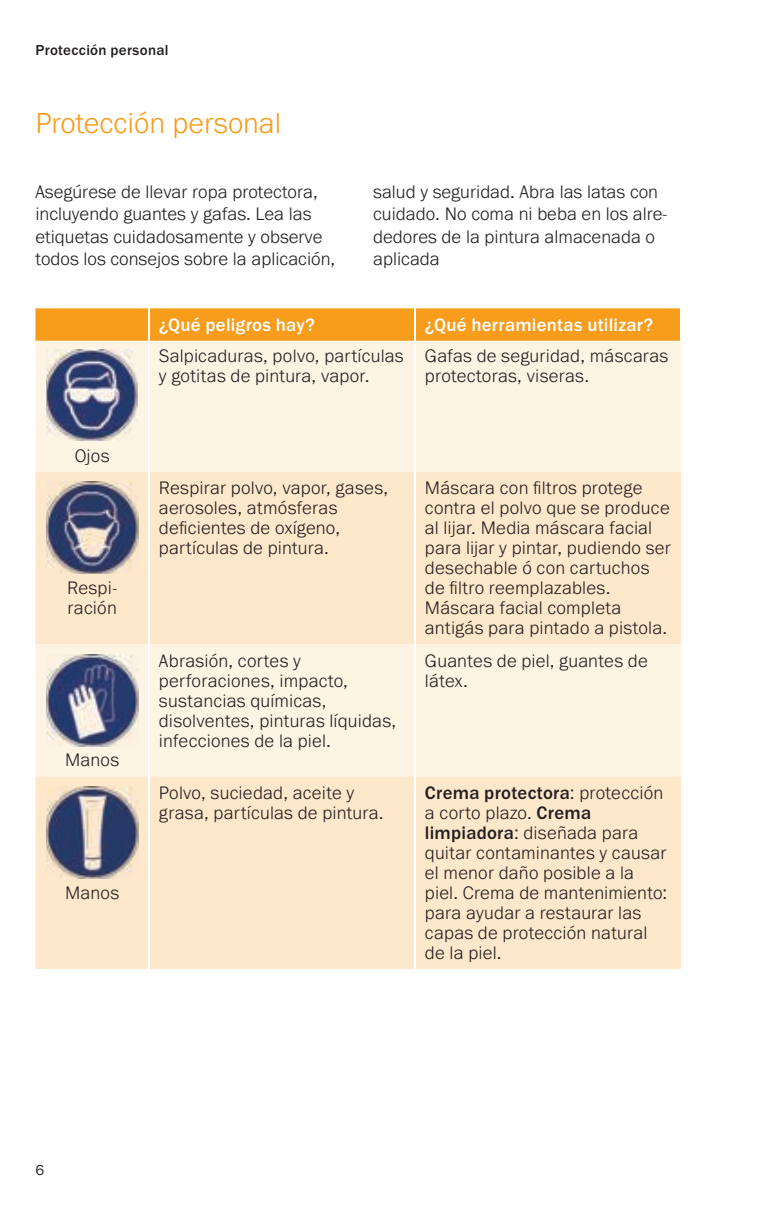
<style>
.page{position:relative;width:759px;height:1205px;background:#fff}
.page>*{position:absolute;margin:0;border:0;box-sizing:border-box;transform-origin:0 0}
.t1{font:300 30px "Franklin Gothic URW";color:#f89c1c}
.t2{font:300 18.75px/20px "Franklin Gothic URW";letter-spacing:.01em;color:#231f20}
.t3{font:500 18.75px "Franklin Gothic URW";letter-spacing:.015em;color:#fff}
.t4{font:500 15px "Franklin Gothic URW";letter-spacing:.02em;color:#231f20}
.t5{font:15px "Franklin Gothic URW Boo";color:#231f20}
.s1{font-weight:500}
</style>
<div class="page">
<div style="left:35px;top:308px;width:645px;height:33px;background:#f89c1c"></div>
<div style="left:35px;top:341px;width:645px;height:131px;background:#fef4e4"></div>
<svg style="left:35px;top:472px;width:645px;height:497px;background:#fdebd1"></svg>
<hr style="left:148px;top:308px;width:1px;height:33px;background:#fff">
<hr style="left:414px;top:308px;width:1px;height:33px;background:#fff">
<hr style="left:148px;top:341px;width:1px;height:131px;background:#fff">
<hr style="left:414px;top:341px;width:1px;height:131px;background:#fff">
<hr style="left:148px;top:472px;width:1px;height:172px;background:#fff">
<hr style="left:414px;top:472px;width:1px;height:172px;background:#fff">
<hr style="left:148px;top:644px;width:1px;height:132px;background:#fff">
<hr style="left:414px;top:644px;width:1px;height:132px;background:#fff">
<hr style="left:148px;top:776px;width:1px;height:193px;background:#fff">
<hr style="left:414px;top:776px;width:1px;height:193px;background:#fff">
<img style="left:46px;top:350px;width:91px;height:90px">
<img style="left:46px;top:482px;width:92px;height:92px">
<img style="left:46px;top:654px;width:92px;height:92px">
<img style="left:46px;top:786px;width:92px;height:92px">
<p class="t4" style="left:35px;top:40px;width:134px">Protección personal</p>
<h1 class="t1" style="left:35px;top:105px;width:247px">Protección personal</h1>
<p class="t2" style="left:35px;top:180px;width:301px;line-height:22.5px">Asegúrese de llevar ropa protectora, incluyendo guantes y gafas. Lea las etiquetas cuidadosamente y observe todos los consejos sobre la aplicación,</p>
<p class="t2" style="left:373px;top:180px;width:295px;line-height:22.5px">salud y seguridad. Abra las latas con cuidado. No coma ni beba en los alre&shy;dedores de la pintura almacenada o aplicada</p>
<p class="t3" style="left:159px;top:313px;width:157px">¿Qué peligros hay?</p>
<p class="t3" style="left:425px;top:313px;width:230px">¿Qué herramientas utilizar?</p>
<p class="t2" style="left:75px;top:445px;width:36px">Ojos</p>
<p class="t2" style="left:67px;top:577px;width:51px">Respi&shy;ración</p>
<p class="t2" style="left:65px;top:750px;width:56px">Manos</p>
<p class="t2" style="left:65px;top:882px;width:56px">Manos</p>
<p class="t2" style="left:159px;top:345px;width:246px">Salpicaduras, polvo, partículas y gotitas de pintura, vapor.</p>
<p class="t2" style="left:425px;top:345px;width:245px">Gafas de seguridad, máscaras protectoras, viseras.</p>
<p class="t2" style="left:159px;top:478px;width:231px">Respirar polvo, vapor, gases, aerosoles, atmósferas deficientes de oxígeno, partículas de pintura.</p>
<p class="t2" style="left:425px;top:478px;width:247px">Máscara con filtros protege contra el polvo que se produce al lijar. Media máscara facial para lijar y pintar, pudiendo ser desechable ó con cartuchos de filtro reemplazables.<br>Máscara facial completa antigás para pintado a pistola.</p>
<p class="t2" style="left:159px;top:650px;width:239px">Abrasión, cortes y perforaciones, impacto, sustancias químicas, disolventes, pinturas líquidas, infecciones de la piel.</p>
<p class="t2" style="left:425px;top:650px;width:224px">Guantes de piel, guantes de látex.</p>
<p class="t2" style="left:159px;top:782px;width:226px">Polvo, suciedad, aceite y grasa, partículas de pintura.</p>
<p class="t2" style="left:425px;top:782px;width:244px"><span class="s1">Crema protectora</span>: protección a corto plazo. <span class="s1">Crema limpiadora</span>: diseñada para quitar contaminantes y causar el menor daño posible a la piel. Crema de mantenimiento: para ayudar a restaurar las capas de protección natural de la piel.</p>
<p class="t5" style="left:35px;top:1160px;width:10px">6</p>
</div>
